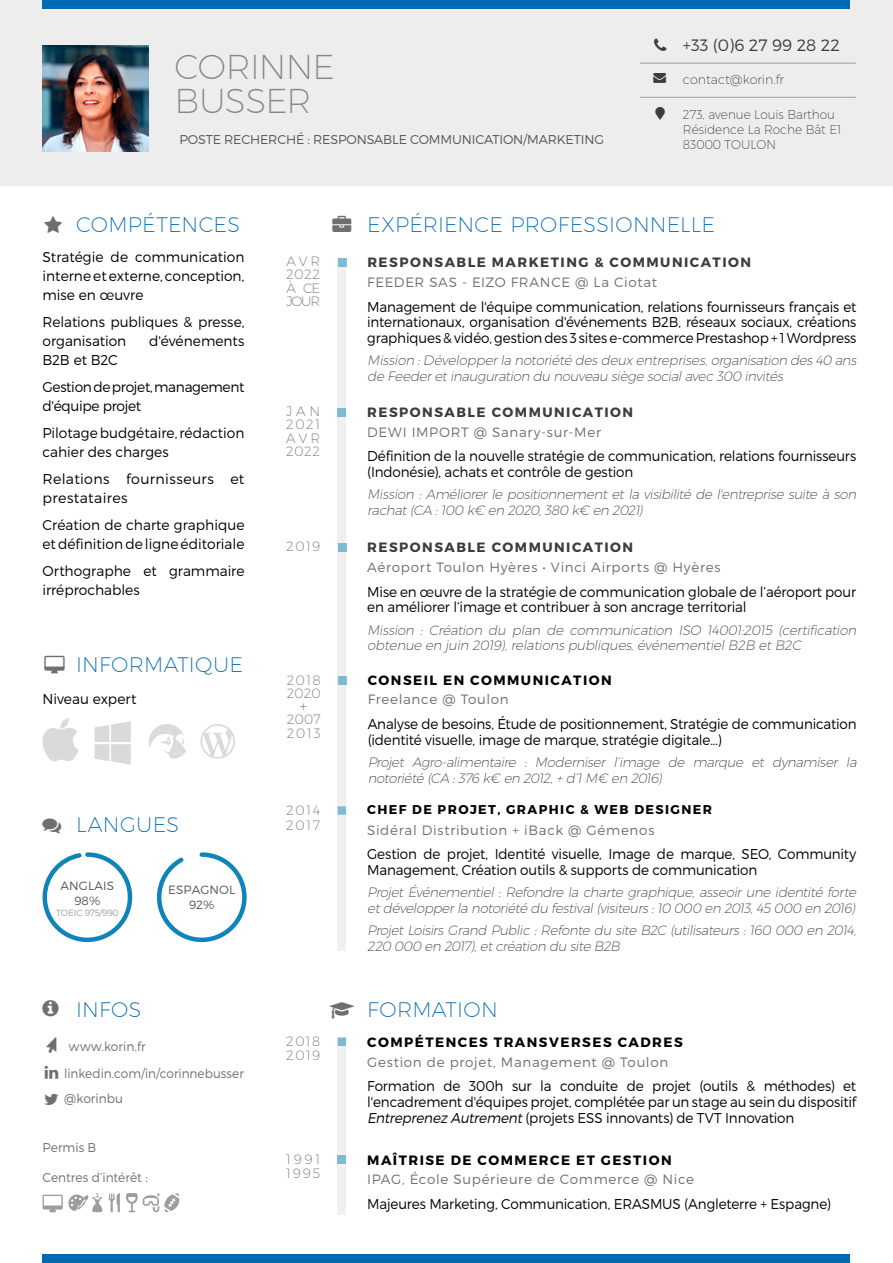
<style>
.page{position:relative;width:893px;height:1263px;background:#fff}
.page>*{position:absolute;margin:0;border:0;box-sizing:border-box;transform-origin:0 0}
.t1{font:200 34.5px/34.5px "Montserrat";letter-spacing:-.02em;color:#878787}
.t2{font:200 21px "Montserrat";letter-spacing:.015em;color:#0069b4}
.t3{font:300 16.5px "Montserrat";color:#3c3c3b}
.t4{font:200 16.5px "Montserrat";color:#706f6f}
.t5{font:300 14.25px/15.8px "Montserrat";letter-spacing:-.01em;color:#000;scale:.95 1}
.t6{font:300 14.25px/27.3px "Montserrat";letter-spacing:-.01em;color:#000}
.t7{font:300 14.25px/27.2px "Montserrat";letter-spacing:.015em;color:#000}
.t8{font:italic 200 13.5px/15.8px "Montserrat";letter-spacing:-.02em;color:#3c3c3b}
.t9{font:300 13.5px "Montserrat";letter-spacing:.05em;color:#706f6f}
.t10{font:700 13.5px "Montserrat";letter-spacing:.11em;color:#3c3c3b}
.t11{font:700 13.5px "Montserrat";letter-spacing:.11em;color:#000}
.t12{font:200 13.5px/13.5px "Montserrat";letter-spacing:.105em;color:#706f6f;text-align:justify}
.t13{font:200 13.5px/15px "Montserrat";letter-spacing:.125em;color:#706f6f}
.t14{font:200 13.5px/13.5px "Montserrat";letter-spacing:.055em;color:#706f6f}
.t15{font:200 13.5px/13.5px "Montserrat";letter-spacing:.075em;color:#706f6f}
.t16{font:200 13.5px/13.5px "Montserrat";letter-spacing:.175em;color:#706f6f}
.t17{font:200 12.75px/15px "Montserrat";color:#3c3c3b;scale:.95 1}
.t18{font:300 12.75px "Montserrat";letter-spacing:-.01em;color:#555656}
.t19{font:300 12.75px "Montserrat";color:#706f6f;scale:.96 1}
.t20{font:700 12.75px "Montserrat";letter-spacing:.11em;color:#000}
.t21{font:300 12.75px "Montserrat";color:#706f6f;scale:.95 1}
.t22{font:200 12.75px "Montserrat";color:#3c3c3b}
.t23{font:300 12px/15px "Montserrat";letter-spacing:.01em;color:#555656;text-align:center}
.t24{font:300 9px "Montserrat";letter-spacing:-.02em;color:#9f9f9f}
.s1{font-style:italic}
</style>
<div class="page">
<div style="left:0;top:0;width:893px;height:186px;background:#ededed"></div>
<img style="left:43px;top:45px;width:106px;height:107px">
<hr style="left:640px;top:97px;width:216px;height:1px;background:#9d9d9c">
<hr style="left:640px;top:63px;width:216px;height:1px;background:#9d9d9c">
<div style="left:338px;top:258px;width:8px;height:693px;background:#ededed"></div>
<div style="left:338px;top:543px;width:9px;height:8px;background:#7fbad5"></div>
<svg style="left:338px;top:806px;width:8px;height:9px"></svg>
<div style="left:338px;top:676px;width:9px;height:8px;background:#7fbad5"></div>
<div style="left:338px;top:408px;width:8px;height:8px;background:#7fbad5"></div>
<div style="left:338px;top:258px;width:8px;height:8px;background:#7fbad5"></div>
<div style="left:338px;top:1037px;width:8px;height:178px;background:#ededed"></div>
<svg style="left:338px;top:1037px;width:8px;height:9px"></svg>
<div style="left:338px;top:1155px;width:8px;height:9px;background:#7fbad5"></div>
<svg style="left:42px;top:852px;width:91px;height:91px"></svg>
<svg style="left:156px;top:852px;width:91px;height:91px"></svg>
<svg style="left:109px;top:1193px;width:11px;height:19px"></svg>
<svg style="left:126px;top:1193px;width:54px;height:20px"></svg>
<svg style="left:43px;top:1193px;width:60px;height:19px"></svg>
<svg style="left:95px;top:721px;width:36px;height:44px"></svg>
<svg style="left:43px;top:718px;width:36px;height:43px"></svg>
<svg style="left:149px;top:724px;width:38px;height:35px"></svg>
<svg style="left:200px;top:724px;width:35px;height:35px"></svg>
<div style="left:43px;top:0;width:807px;height:9px;background:#0069b4"></div>
<div style="left:43px;top:1254px;width:807px;height:9px;background:#0069b4"></div>
<h1 class="t1" style="left:175px;top:48px;width:162px">CORINNE<br>BUSSER</h1>
<p class="t18" style="left:179px;top:132px;width:426px">POSTE RECHERCHÉ : RESPONSABLE COMMUNICATION/MARKETING</p>
<p class="t3" style="left:683px;top:35px;width:159px">+33 (0)6 27 99 28 22</p>
<p class="t22" style="left:654px;top:71px;width:132px">→ contact@korin.fr</p>
<p class="t17" style="left:683px;top:107px;width:168px">273, avenue Louis Barthou<br>Résidence La Roche Bât E1<br>83000 TOULON</p>
<h2 class="t2" style="left:76px;top:212px;width:165px">COMPÉTENCES</h2>
<p class="t6" style="left:43px;top:248px;width:203px;line-height:18.8px;text-align:justify">Stratégie de communication interne et externe, conception, mise en œuvre</p>
<p class="t6" style="left:43px;top:312px;width:203px;line-height:18.8px">Relations publiques &amp; presse, organisation</p>
<p class="t6" style="left:149px;top:327px;width:97px">d'événements</p>
<p class="t6" style="left:43px;top:346px;width:203px">B2B et B2C<br>Gestion de projet, management</p>
<p class="t6" style="left:43px;top:392px;width:203px">d'équipe projet<br>Pilotage budgétaire, rédaction</p>
<p class="t7" style="left:43px;top:438px;width:203px">cahier des charges<br>Relations fournisseurs et</p>
<p class="t6" style="left:43px;top:484px;width:203px">prestataires<br>Création de charte graphique</p>
<p class="t6" style="left:43px;top:530px;width:203px">et définition de ligne éditoriale<br>Orthographe et grammaire</p>
<p class="t6" style="left:43px;top:576px;width:99px">irréprochables</p>
<h2 class="t2" style="left:76px;top:652px;width:169px">INFORMATIQUE</h2>
<p class="t6" style="left:43px;top:685px;width:95px">Niveau expert</p>
<h2 class="t2" style="left:76px;top:812px;width:104px">LANGUES</h2>
<p class="t23" style="left:61px;top:878px;width:55px">ANGLAIS<br>98%</p>
<p class="t24" style="left:56px;top:907px;width:64px">TOEIC 975/990</p>
<p class="t23" style="left:168px;top:882px;width:69px">ESPAGNOL<br>92%</p>
<h2 class="t2" style="left:76px;top:997px;width:67px">INFOS</h2>
<p class="t19" style="left:69px;top:1039px;width:82px">www.korin.fr</p>
<p class="t21" style="left:64px;top:1065px;width:191px">linkedin.com/in/corinnebusser</p>
<p class="t19" style="left:64px;top:1091px;width:63px">@korinbu</p>
<p class="t19" style="left:43px;top:1139px;width:58px">Permis B</p>
<p class="t19" style="left:43px;top:1169px;width:111px">Centres d’intérêt :</p>
<p class="t12" style="left:286px;top:254px;width:36px">AVR 2022<br>À CE JOUR</p>
<p class="t12" style="left:286px;top:404px;width:36px">JAN 2021<br>AVR 2022</p>
<p class="t12" style="left:286px;top:539px;width:36px">2019</p>
<p class="t14" style="left:287px;top:673px;width:36px">2018<br>2020</p>
<p class="t15" style="left:287px;top:712px;width:36px">2007<br>2013</p>
<p class="t4" style="left:299px;top:696px;width:9px">+</p>
<p class="t13" style="left:286px;top:802px;width:36px">2014<br>2017</p>
<p class="t12" style="left:286px;top:1034px;width:36px">2018<br>2019</p>
<p class="t16" style="left:286px;top:1152px;width:36px">1991<br>1995</p>
<h2 class="t2" style="left:367px;top:212px;width:349px">EXPÉRIENCE PROFESSIONNELLE</h2>
<p class="t10" style="left:367px;top:254px;width:385px">RESPONSABLE MARKETING &amp; COMMUNICATION</p>
<p class="t9" style="left:367px;top:274px;width:291px">FEEDER SAS - EIZO FRANCE @ La Ciotat</p>
<p class="t5" style="left:367px;top:298px;width:516px;text-align:justify">Management de l'équipe communication, relations fournisseurs français et internationaux, organisation d'événements B2B, réseaux sociaux, créations graphiques &amp; vidéo, gestion des 3 sites e-commerce Prestashop + 1 Wordpress</p>
<p class="t8" style="left:367px;top:352px;width:493px">Mission :Développerla notoriété des deux entreprises,organisation des40 ans de Feederetinauguration du nouveau siège socialavec 300 invités</p>
<p class="t10" style="left:367px;top:404px;width:267px">RESPONSABLE COMMUNICATION</p>
<p class="t9" style="left:367px;top:424px;width:235px">DEWI IMPORT @ Sanary-sur-Mer</p>
<p class="t5" style="left:367px;top:448px;width:516px">Définition de la nouvelle stratégie de communication, relations fournisseurs (Indonésie), achats et contrôle de gestion</p>
<p class="t8" style="left:367px;top:486px;width:493px">Mission : Améliorer le positionnement et la visibilité de l'entreprise suite à son rachat(CA :100 k€ en 2020,380 k€ en 2021)</p>
<p class="t10" style="left:367px;top:539px;width:267px">RESPONSABLE COMMUNICATION</p>
<p class="t9" style="left:367px;top:559px;width:355px">Aéroport Toulon Hyères • Vinci Airports @ Hyères</p>
<p class="t5" style="left:367px;top:583px;width:516px">Mise en œuvre de la stratégie de communication globale de l‘aéroport pour en améliorer l‘image et contribuer à son ancrage territorial</p>
<p class="t8" style="left:367px;top:622px;width:493px">Mission : Création du plan de communication ISO 14001:2015 (certification obtenue en juin 2019),relations publiques,événementielB2B etB2C</p>
<p class="t11" style="left:368px;top:671px;width:245px">CONSEIL EN COMMUNICATION</p>
<p class="t9" style="left:368px;top:691px;width:143px">Freelance @ Toulon</p>
<p class="t5" style="left:368px;top:716px;width:516px">Analyse de besoins, Étude de positionnement, Stratégie de communication (identité visuelle, image de marque, stratégie digitale...)</p>
<p class="t8" style="left:368px;top:754px;width:493px">Projet Agro-alimentaire : Moderniser l‘image de marque et dynamiser la notoriété (CA :376 k€ en 2012,+ d‘1M€ en 2016)</p>
<p class="t20" style="left:367px;top:802px;width:346px">CHEF DE PROJET, GRAPHIC &amp; WEB DESIGNER</p>
<p class="t9" style="left:367px;top:821px;width:289px">Sidéral Distribution + iBack @ Gémenos</p>
<p class="t5" style="left:367px;top:846px;width:516px">Gestion de projet, Identité visuelle, Image de marque, SEO, Community<br>Management, Création outils &amp; supports de communication</p>
<p class="t8" style="left:367px;top:884px;width:493px">Projet Événementiel : Refondre la charte graphique, asseoir une identité forte etdévelopperla notoriété du festival(visiteurs:10 000 en 2013,45 000 en 2016)</p>
<p class="t8" style="left:367px;top:922px;width:493px">Projet Loisirs Grand Public : Refonte du site B2C (utilisateurs : 160 000 en 2014,<br>220 000 en 2017),etcréation du site B2B</p>
<h2 class="t2" style="left:367px;top:997px;width:132px">FORMATION</h2>
<p class="t11" style="left:367px;top:1034px;width:317px">COMPÉTENCES TRANSVERSES CADRES</p>
<p class="t9" style="left:367px;top:1053px;width:303px">Gestion de projet, Management @ Toulon</p>
<p class="t5" style="left:367px;top:1078px;width:516px;text-align:justify">Formation de 300h sur la conduite de projet (outils &amp; méthodes) et l'encadrement d'équipes projet, complétée par un stage au sein du dispositif <span class="s1">Entreprenez Autrement</span>(projets ESS innovants) de TVT Innovation</p>
<p class="t11" style="left:367px;top:1151px;width:306px">MAÎTRISE DE COMMERCE ET GESTION</p>
<p class="t9" style="left:367px;top:1171px;width:328px">IPAG, École Supérieure de Commerce @ Nice</p>
<p class="t5" style="left:367px;top:1196px;width:489px">Majeures Marketing, Communication, ERASMUS (Angleterre + Espagne)</p>
</div>
